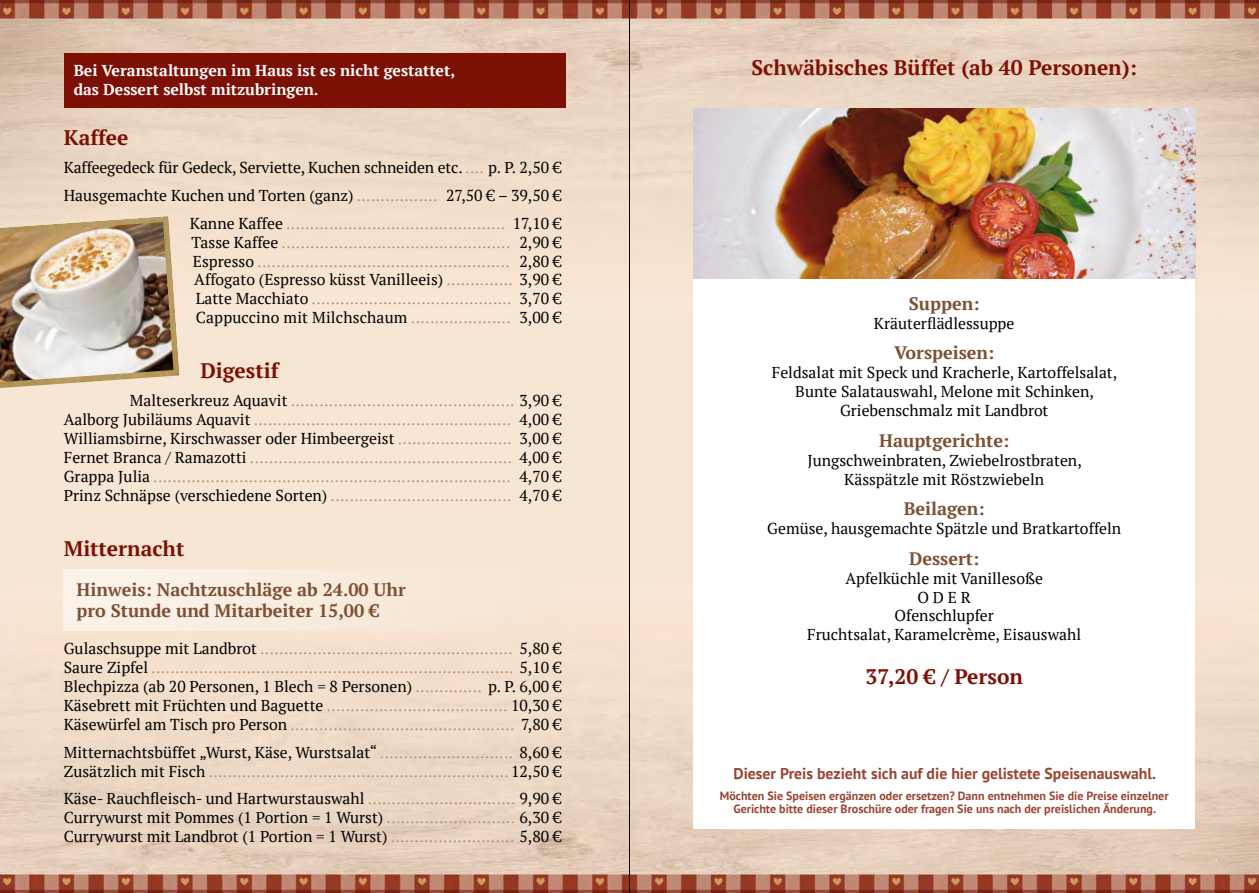
<style>
.page{position:relative;width:1259px;height:893px;background:#fff}
.page>*{position:absolute;margin:0;border:0;box-sizing:border-box;transform-origin:0 0}
.t1{font:700 21px "PT Serif";color:#7d1005}
.t2{font:700 18px/21.6px "PT Serif";color:#7d5034}
.t3{font:15.75px/18.9px "PT Serif";color:#b39682;text-align:justify}
.t4{font:15.75px/18.9px "PT Serif";color:#000;text-align:center}
.t5{font:700 15.75px/18.9px "PT Serif";color:#fff}
.t6{font:700 15.75px "PT Sans";color:#9a4531}
.t7{font:700 12px/13.5px "PT Sans";color:#9a4531;text-align:center}
.s1{color:#b39682}
.s2{color:#000}
</style>
<div class="page">
<img style="left:0;top:0;width:1259px;height:893px">
<img style="left:64px;top:570px;width:502px;height:61px">
<img style="left:693px;top:109px;width:502px;height:171px">
<div style="left:693px;top:280px;width:502px;height:549px;background:#fff"></div>
<div style="left:64px;top:53px;width:502px;height:55px;background:#7d1005"></div>
<img style="left:0;top:216px;width:180px;height:174px">
<img style="left:0;top:222px;width:173px;height:162px">
<hr style="left:629px;top:0;width:1px;height:893px;background:#000">
<p class="t5" style="left:74px;top:61px;width:383px">Bei Veranstaltungen im Haus ist es nicht gestattet, das Dessert selbst mitzubringen.</p>
<h1 class="t1" style="left:64px;top:123px;width:66px">Kaffee</h1>
<p class="t4" style="left:64px;top:153px;width:499px;line-height:27.9px;text-align:right">Kaffeegedeck für Gedeck, Serviette, Kuchen schneiden etc. <span class="s1">....</span> p. P. 2,50 €<br>Hausgemachte Kuchen und Torten (ganz) <span class="s1">.................</span> 27,50 € – 39,50 €<br>Kanne Kaffee <span class="s1">..............................................</span> 17,10 €</p>
<p class="t3" style="left:191px;top:232px;width:371px"><span class="s2">Tasse Kaffee</span> ................................................ <span class="s2">2,90 € Espresso</span> ..................................................... <span class="s2">2,80 € Affogato (Espresso küsst Vanilleeis)</span> .............. <span class="s2">3,90 € Latte Macchiato</span> .......................................... <span class="s2">3,70 € Cappuccino mit Milchschaum</span> ..................... <span class="s2">3,00 €</span></p>
<h1 class="t1" style="left:200px;top:357px;width:80px">Digestif</h1>
<p class="t3" style="left:64px;top:391px;width:499px;text-indent:66px"><span class="s2">Malteserkreuz Aquavit</span> ............................................... <span class="s2">3,90 € Aalborg Jubiläums Aquavit</span> ...................................................... <span class="s2">4,00 € Williamsbirne, Kirschwasser oder Himbeergeist</span> ........................ <span class="s2">3,00 € Fernet Branca / Ramazotti</span> ....................................................... <span class="s2">4,00 € Grappa Julia</span> ........................................................................... <span class="s2">4,70 € Prinz Schnäpse (verschiedene Sorten)</span> ...................................... <span class="s2">4,70 €</span></p>
<h1 class="t1" style="left:64px;top:534px;width:122px">Mitternacht</h1>
<p class="t2" style="left:77px;top:578px;width:331px">Hinweis: Nachtzuschläge ab 24.00 Uhr pro Stunde und Mitarbeiter 15,00 €</p>
<p class="t3" style="left:64px;top:639px;width:499px"><span class="s2">Gulaschsuppe mit Landbrot</span> ..................................................... <span class="s2">5,80 € Saure Zipfel</span> ............................................................................ <span class="s2">5,10 € Blechpizza (ab 20 Personen, 1 Blech = 8 Personen)</span> .............. <span class="s2">p. P. 6,00 € Käsebrett mit Früchten und Baguette</span> ...................................... <span class="s2">10,30 € Käsewürfel am Tisch pro Person</span> ............................................... <span class="s2">7,80 €</span></p>
<p class="t3" style="left:64px;top:742px;width:499px"><span class="s2">Mitternachtsbüffet „Wurst, Käse, Wurstsalat“</span> ............................ <span class="s2">8,60 €<br>Zusätzlich mit Fisch</span> ............................................................... <span class="s2">12,50 €</span></p>
<p class="t4" style="left:64px;top:789px;width:499px;text-align:justify">Käse- Rauchfleisch- und Hartwurstauswahl <span class="s1">...............................</span> 9,90 € Currywurst mit Pommes (1 Portion = 1 Wurst) <span class="s1">...........................</span> 6,30 € Currywurst mit Landbrot (1 Portion = 1 Wurst) <span class="s1">..........................</span> 5,80 €</p>
<h1 class="t1" style="left:751px;top:53px;width:387px">Schwäbisches Büffet (ab 40 Personen):</h1>
<p class="t2" style="left:909px;top:292px;width:72px">Suppen:</p>
<p class="t4" style="left:874px;top:313px;width:142px">Kräuterflädlessuppe</p>
<p class="t2" style="left:894px;top:342px;width:102px">Vorspeisen:</p>
<p class="t4" style="left:772px;top:363px;width:347px">Feldsalat mit Speck und Kracherle, Kartoffelsalat,<br>Bunte Salatauswahl, Melone mit Schinken,<br>Griebenschmalz mit Landbrot</p>
<p class="t2" style="left:879px;top:429px;width:131px">Hauptgerichte:</p>
<p class="t4" style="left:807px;top:450px;width:276px">Jungschweinbraten, Zwiebelrostbraten,<br>Kässpätzle mit Röstzwiebeln</p>
<p class="t2" style="left:903px;top:498px;width:82px">Beilagen:</p>
<p class="t4" style="left:767px;top:519px;width:355px">Gemüse, hausgemachte Spätzle und Bratkartoffeln</p>
<p class="t2" style="left:909px;top:547px;width:71px">Dessert:</p>
<p class="t4" style="left:807px;top:568px;width:275px">Apfelküchle mit Vanillesoße<br>O D E R<br>Ofenschlupfer<br>Fruchtsalat, Karamelcrème, Eisauswahl</p>
<h1 class="t1" style="left:865px;top:662px;width:159px">37,20 € / Person</h1>
<p class="t6" style="left:733px;top:763px;width:424px">Dieser Preis bezieht sich auf die hier gelistete Speisenauswahl.</p>
<p class="t7" style="left:720px;top:788px;width:450px">Möchten Sie Speisen ergänzen oder ersetzen? Dann entnehmen Sie die Preise einzelner<br>Gerichte bitte dieser Broschüre oder fragen Sie uns nach der preislichen Änderung.</p>
</div>
